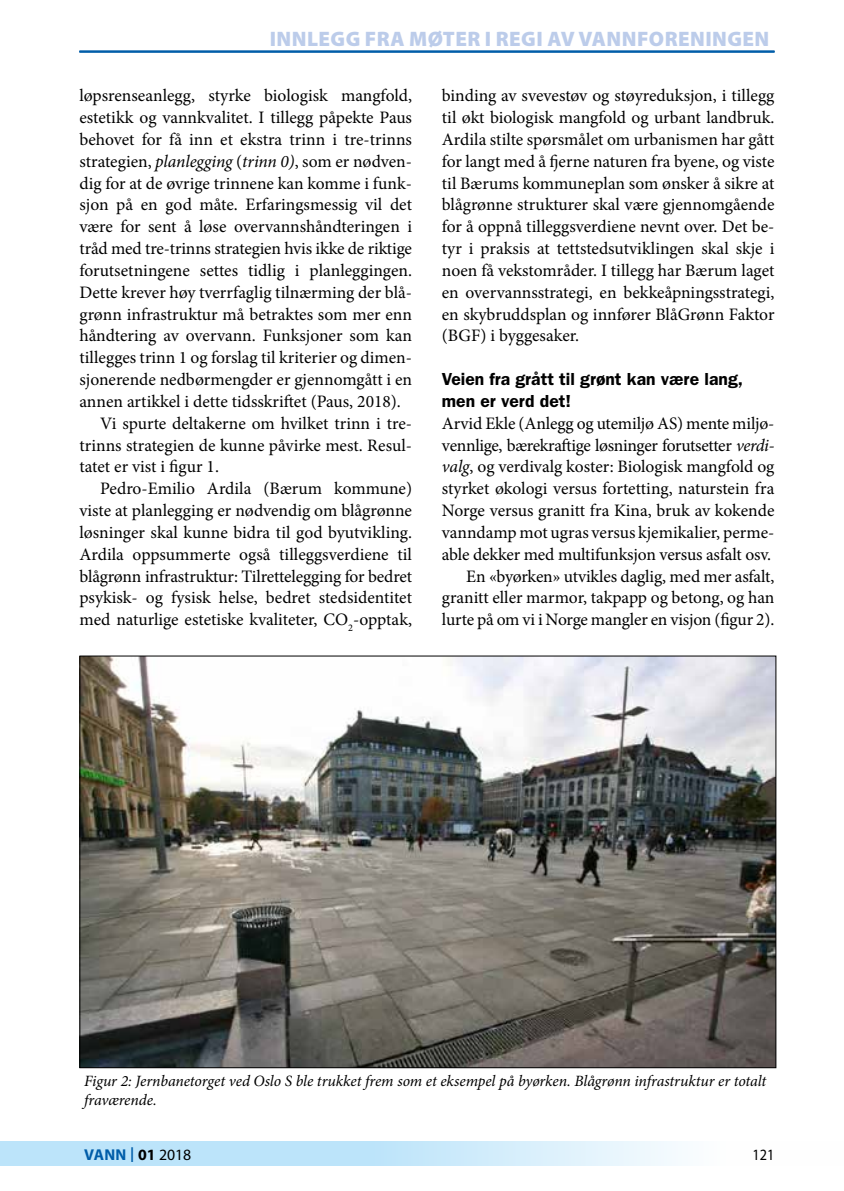
<style>
.page{position:relative;width:844px;height:1191px;background:#fff}
.page>*{position:absolute;margin:0;border:0;box-sizing:border-box;transform-origin:0 0}
.t1{font:900 21px "Myriad Pro";letter-spacing:.02em;color:#bcccea}
.t2{font:17.5px/21.9px "Minion Pro";letter-spacing:-.005em;color:#000;text-align:justify}
.t3{font:600 17.5px/21.9px "Franklin Gothic";color:#000}
.t4{font:italic 15.75px/19.2px "Minion Pro";letter-spacing:-.005em;color:#000}
.t5{font:700 15.75px "Myriad Pro";letter-spacing:.01em;color:#005da9}
.t6{font:15.75px "Myriad Pro";color:#000;scale:.9 1}
.s1{font-style:italic}
.s2{font-weight:400;font-size:21.88px}
.s3{color:#000}
.s4{font-weight:400;color:#000}
</style>
<div class="page">
<svg style="left:1px;top:1141px;width:675px;height:25px;background:#c8e8fa"></svg>
<svg style="left:0;top:1141px;width:1px;height:25px"></svg>
<hr style="left:79px;top:51px;width:695px;height:1px;background:#005da9">
<img style="left:81px;top:657px;width:693px;height:409px">
<p class="t1" style="left:270px;top:24px;width:501px">INNLEGG FRA MØTER I R GI A VANNFORENING N</p>
<p class="t1" style="left:459px;top:24px;width:311px">FAGFELLEVURDERTE ARTIKLER</p>
<p class="t2" style="left:79px;top:85px;width:334px">løpsrenseanlegg, styrke biologisk mangfold,</p>
<p class="t2" style="left:79px;top:107px;width:334px">estetikk og vannkvalitet. I tillegg påpekte Paus</p>
<p class="t2" style="left:79px;top:128px;width:334px">behovet for få inn et ekstra trinn i tre-trinns</p>
<p class="t2" style="left:79px;top:150px;width:334px">strategien, <span class="s1">planlegging</span> (<span class="s1">trinn 0)</span>, som er nødven-</p>
<p class="t2" style="left:79px;top:172px;width:334px">dig for at de øvrige trinnene kan komme i funk-</p>
<p class="t2" style="left:79px;top:194px;width:334px">sjon på en god måte. Erfaringsmessig vil det</p>
<p class="t2" style="left:79px;top:216px;width:334px">være for sent å løse overvannshåndteringen i</p>
<p class="t2" style="left:79px;top:238px;width:334px">tråd med tre-trinns strategien hvis ikke de riktige</p>
<p class="t2" style="left:79px;top:259px;width:334px">forutsetningene settes tidlig i planleggingen.</p>
<p class="t2" style="left:79px;top:281px;width:334px">Dette krever høy tverrfaglig tilnærming der blå-</p>
<p class="t2" style="left:79px;top:303px;width:334px">grønn infrastruktur må betraktes som mer enn</p>
<p class="t2" style="left:79px;top:325px;width:334px">håndtering av overvann. Funksjoner som kan</p>
<p class="t2" style="left:79px;top:347px;width:334px">tillegges trinn 1 og forslag til kriterier og dimen-</p>
<p class="t2" style="left:79px;top:368px;width:334px">sjonerende nedbørmengder er gjennomgått i en</p>
<p class="t2" style="left:79px;top:390px;width:323px">annen artikkel i dette tidsskriftet (Paus, 2018).</p>
<p class="t2" style="left:100px;top:412px;width:313px">Vi spurte deltakerne om hvilket trinn i tre-</p>
<p class="t2" style="left:79px;top:434px;width:334px">trinns strategien de kunne påvirke mest. Resul-</p>
<p class="t2" style="left:79px;top:456px;width:141px">tatet er vist i figur 1.</p>
<p class="t2" style="left:100px;top:478px;width:313px">Pedro-Emilio Ardila (Bærum kommune)</p>
<p class="t2" style="left:79px;top:499px;width:334px">viste at planlegging er nødvendig om blågrønne</p>
<p class="t2" style="left:79px;top:521px;width:334px">løsninger skal kunne bidra til god byutvikling.</p>
<p class="t2" style="left:79px;top:543px;width:334px">Ardila oppsummerte også tilleggsverdiene til</p>
<p class="t2" style="left:79px;top:565px;width:334px">blågrønn infrastruktur: Tilrettelegging for bedret</p>
<p class="t2" style="left:79px;top:587px;width:334px">psykisk- og fysisk helse, bedret stedsidentitet</p>
<p class="t2" style="left:79px;top:608px;width:334px">med naturlige estetiske kvaliteter, CO<sub>2</sub>-opptak,</p>
<p class="t2" style="left:442px;top:85px;width:334px">binding av svevestøv og støyreduksjon, i tillegg til økt biologisk mangfold og urbant landbruk.<br>Ardila stilte spørsmålet om urbanismen har gått for langt med å fjerne naturen fra byene, og viste til Bærums kommuneplan som ønsker å sikre at blågrønne strukturer skal være gjennomgående for å oppnå tilleggsverdiene nevnt over. Det be&shy;tyr i praksis at tettstedsutviklingen skal skje i noen få vekstområder. I tillegg har Bærum laget en overvannsstrategi, en bekkeåpningsstrategi, en skybruddsplan og innfører BlåGrønn Faktor (BGF) i byggesaker.</p>
<p class="t3" style="left:442px;top:368px;width:303px">Veien fra grått til grønt kan være lang, men er verd det!</p>
<p class="t2" style="left:442px;top:412px;width:334px;text-align:right">Arvid Ekle (Anlegg og utemiljø AS) mente miljø&shy;vennlige, bærekraftige løsninger forutsetter <span class="s1">verdi&shy;valg</span>, og verdivalg koster: Biologisk mangfold og styrket økologi versus fortetting, naturstein fra Norge versus granitt fra Kina, bruk av kokende vanndamp mot ugras versus kjemikalier, perme&shy;able dekker med multifunksjon versus asfalt osv.<br>En «byørken» utvikles daglig, med mer asfalt, granitt eller marmor, takpapp og betong, og han lurte på om vi i Norge mangler en visjon (figur 2).</p>
<p class="t4" style="left:84px;top:1071px;width:683px">Figur 2: Jernbanetorget ved Oslo S ble trukket frem som et eksempel på byørken. Blågrønn infrastruktur er totalt fraværende.</p>
<p class="t5" style="left:84px;top:1144px;width:109px">VANN <span class="s2">I</span> <span class="s3">01</span> <span class="s4">2018</span></p>
<p class="t6" style="left:752px;top:1145px;width:26px">121</p>
</div>
